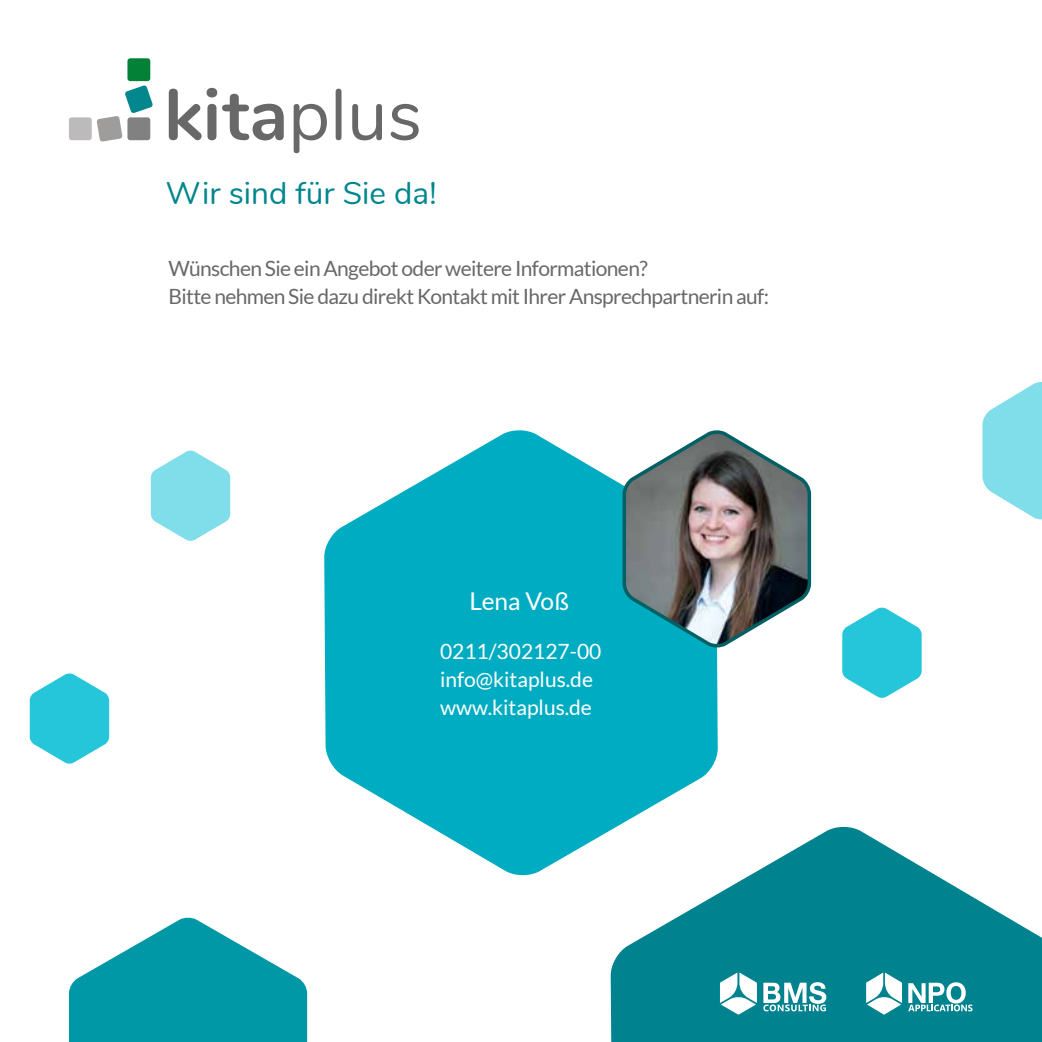
<style>
.page{position:relative;width:1042px;height:1042px;background:#fff}
.page>*{position:absolute;margin:0;border:0;box-sizing:border-box;transform-origin:0 0}
.t1{font:31.5px "Nunito";color:#00868e}
.t2{font:24.5px "Lato";color:#fff}
.t3{font:21px/28px "Lato";letter-spacing:-.03em;color:#676867}
.t4{font:21px/28px "Lato";color:#fff}
</style>
<div class="page">
<svg style="left:610px;top:827px;width:432px;height:215px;fill:#00838f"></svg>
<svg style="left:324px;top:430px;width:394px;height:446px;fill:#00acc1"></svg>
<div style="left:69px;top:117px;width:23px;height:23px;background:#bcbaba;border-radius:3px"></div>
<svg style="left:391px;top:104px;width:28px;height:36px"></svg>
<svg style="left:169px;top:88px;width:115px;height:52px"></svg>
<svg style="left:294px;top:104px;width:33px;height:49px"></svg>
<svg style="left:336px;top:89px;width:5px;height:51px"></svg>
<svg style="left:352px;top:104px;width:30px;height:36px"></svg>
<svg style="left:97px;top:85px;width:56px;height:56px"></svg>
<div style="left:127px;top:58px;width:23px;height:23px;background:#028137;border-radius:3px"></div>
<svg style="left:866px;top:972px;width:36px;height:42px"></svg>
<svg style="left:908px;top:982px;width:64px;height:29px"></svg>
<svg style="left:720px;top:972px;width:37px;height:42px"></svg>
<svg style="left:763px;top:982px;width:63px;height:29px"></svg>
<img style="left:621px;top:430px;width:191px;height:221px">
<svg style="left:842px;top:607px;width:79px;height:91px"></svg>
<svg style="left:69px;top:917px;width:238px;height:125px"></svg>
<svg style="left:982px;top:382px;width:60px;height:138px"></svg>
<svg style="left:30px;top:673px;width:79px;height:91px"></svg>
<svg style="left:151px;top:450px;width:79px;height:91px"></svg>
<h1 class="t1" style="left:166px;top:170px;width:272px">Wir sind für Sie da!</h1>
<p class="t3" style="left:168px;top:254px;width:602px">Wünschen Sie ein Angebot oder weitere Informationen?<br>Bitte nehmen Sie dazu direkt Kontakt mit Ihrer Ansprechpartnerin auf:</p>
<p class="t2" style="left:470px;top:588px;width:101px">Lena Voß</p>
<p class="t4" style="left:440px;top:637px;width:163px">0211/302127-00 info@kitaplus.de www.kitaplus.de</p>
</div>
